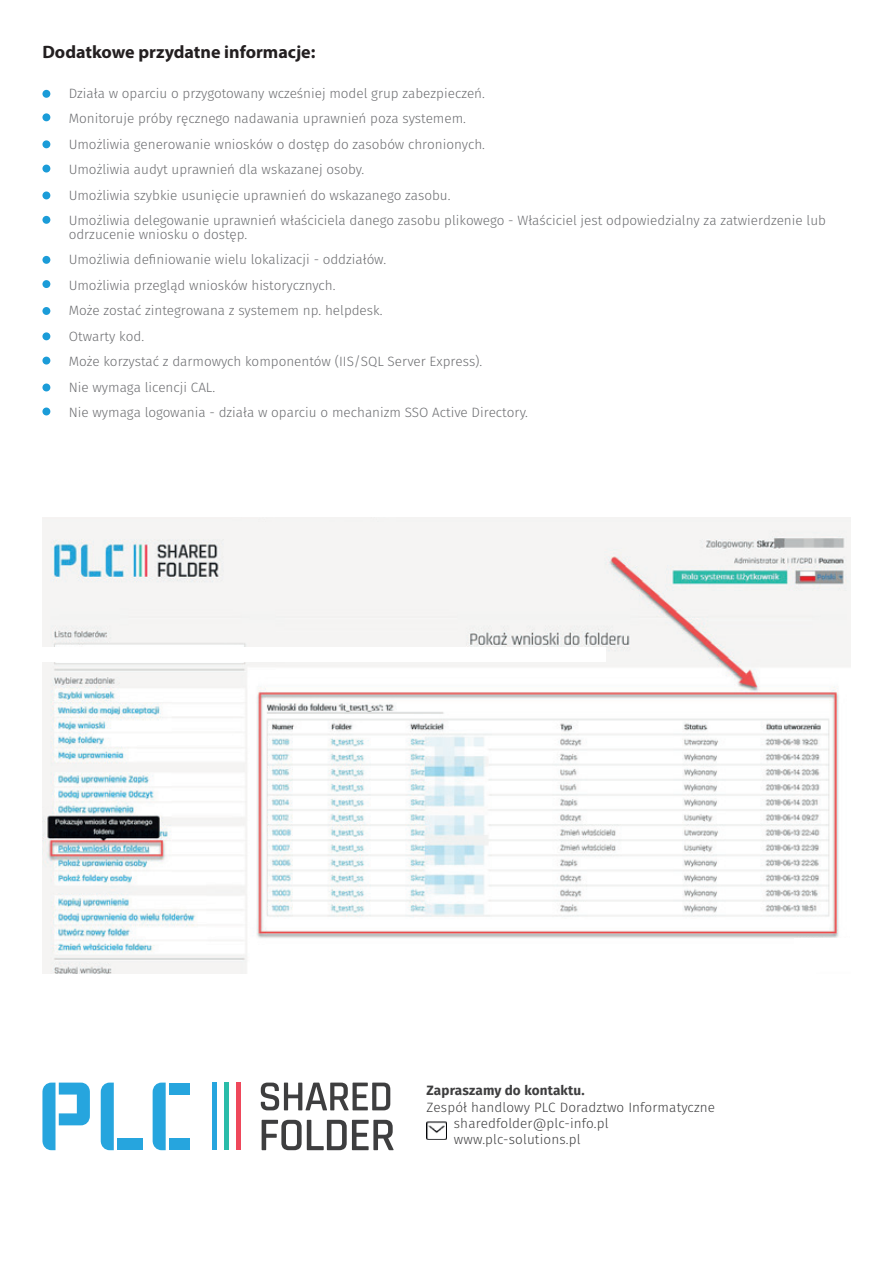
<style>
.page{position:relative;width:893px;height:1263px;background:#fff}
.page>*{position:absolute;margin:0;border:0;box-sizing:border-box;transform-origin:0 0}
.t1{font:700 18px "Myriad Pro";color:#231f20}
.t2{font:300 13.5px/25.5px "Fira Sans";color:#6c6d70}
.t3{font:300 13.5px/16.2px "Fira Sans";letter-spacing:.01em;color:#3e3e3f}
.t4{font:700 13.5px "Fira Sans";letter-spacing:.01em;color:#3e3e3f}
</style>
<div class="page">
<div style="left:42px;top:90px;width:8px;height:8px;background:#1b9cd8;border-radius:50%"></div>
<div style="left:42px;top:113px;width:8px;height:8px;background:#1b9cd8;border-radius:50%"></div>
<div style="left:42px;top:140px;width:8px;height:8px;background:#1b9cd8;border-radius:50%"></div>
<div style="left:42px;top:165px;width:8px;height:7px;background:#1b9cd8;border-radius:50%"></div>
<div style="left:42px;top:191px;width:8px;height:8px;background:#1b9cd8;border-radius:50%"></div>
<div style="left:42px;top:216px;width:8px;height:8px;background:#1b9cd8;border-radius:50%"></div>
<div style="left:42px;top:256px;width:8px;height:8px;background:#1b9cd8;border-radius:50%"></div>
<div style="left:42px;top:280px;width:8px;height:8px;background:#1b9cd8;border-radius:50%"></div>
<div style="left:42px;top:307px;width:8px;height:8px;background:#1b9cd8;border-radius:50%"></div>
<div style="left:42px;top:332px;width:8px;height:8px;background:#1b9cd8;border-radius:50%"></div>
<div style="left:42px;top:357px;width:8px;height:7px;background:#1b9cd8;border-radius:50%"></div>
<div style="left:42px;top:383px;width:8px;height:8px;background:#1b9cd8;border-radius:50%"></div>
<div style="left:42px;top:407px;width:8px;height:8px;background:#1b9cd8;border-radius:50%"></div>
<img style="left:42px;top:517px;width:808px;height:457px">
<div style="left:35px;top:647px;width:571px;height:14px;background:#fff"></div>
<div style="left:795px;top:938px;width:64px;height:30px;background:#fff"></div>
<img style="left:427px;top:1121px;width:20px;height:19px">
<svg style="left:261px;top:1082px;width:129px;height:28px"></svg>
<svg style="left:262px;top:1120px;width:132px;height:30px"></svg>
<div style="left:212px;top:1082px;width:5px;height:68px;background:#26a5de"></div>
<div style="left:224px;top:1082px;width:5px;height:68px;background:#2abca9"></div>
<div style="left:236px;top:1082px;width:5px;height:68px;background:#ef485b"></div>
<svg style="left:101px;top:1082px;width:13px;height:68px"></svg>
<div style="left:117px;top:1138px;width:25px;height:12px;background:#26a5de"></div>
<svg style="left:153px;top:1082px;width:13px;height:68px"></svg>
<div style="left:169px;top:1138px;width:20px;height:12px;background:#26a5de"></div>
<div style="left:169px;top:1082px;width:20px;height:12px;background:#26a5de"></div>
<svg style="left:42px;top:1082px;width:48px;height:68px"></svg>
<h1 class="t1" style="left:42px;top:40px;width:274px">Dodatkowe przydatne informacje:</h1>
<p class="t2" style="left:69px;top:80px;width:759px">Działa w oparciu o przygotowany wcześniej model grup zabezpieczeń.<br>Monitoruje próby ręcznego nadawania uprawnień poza systemem.<br>Umożliwia generowanie wniosków o dostęp do zasobów chronionych.<br>Umożliwia audyt uprawnień dla wskazanej osoby.<br>Umożliwia szybkie usunięcie uprawnień do wskazanego zasobu.<br>Umożliwia delegowanie uprawnień właściciela danego zasobu plikowego - Właściciel jest odpowiedzialny za zatwierdzenie lub</p>
<p class="t2" style="left:69px;top:221px;width:461px">odrzucenie wniosku o dostęp.<br>Umożliwia definiowanie wielu lokalizacji - oddziałów.<br>Umożliwia przegląd wniosków historycznych.<br>Może zostać zintegrowana z systemem np. helpdesk.<br>Otwarty kod.<br>Może korzystać z darmowych komponentów (IIS/SQL Server Express).<br>Nie wymaga licencji CAL.<br>Nie wymaga logowania - działa w oparciu o mechanizm SSO Active Directory.</p>
<p class="t4" style="left:427px;top:1081px;width:159px">Zapraszamy do kontaktu.</p>
<p class="t3" style="left:454px;top:1099px;width:263px;text-indent:-27px">Zespół handlowy PLC Doradztwo Informatyczne sharedfolder@plc-info.pl www.plc-solutions.pl</p>
</div>
